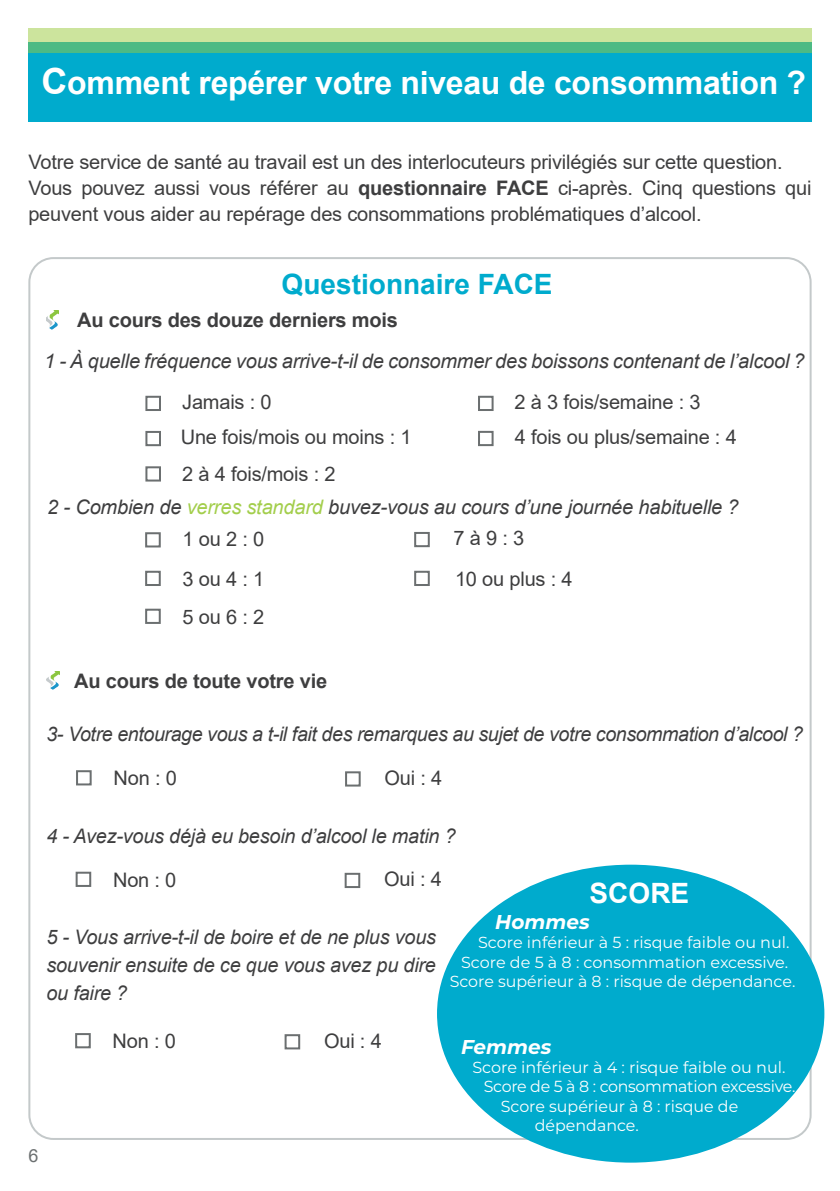
<style>
.page{position:relative;width:840px;height:1191px;background:#fff}
.page>*{position:absolute;margin:0;border:0;box-sizing:border-box;transform-origin:0 0}
.t1{font:700 32px "Arial";letter-spacing:-.01em;color:#fff}
.t2{font:700 28px "Arial";color:#00abcd}
.t3{font:700 28px "Arial";color:#fff}
.t4{font:20px/26px "Arial";letter-spacing:-.01em;color:#3e3e3f}
.t5{font:italic 20px/28px "Arial";letter-spacing:-.01em;color:#3e3e3f}
.t6{font:700 20px "Arial";letter-spacing:-.01em;color:#3e3e3f}
.t7{font:italic 700 20px "Montserrat";color:#fff}
.t8{font:18px "Arial";color:#6b6f70}
.t9{font:16px "Montserrat";color:#fff}
.t10{font:16px "Montserrat";letter-spacing:-.02em;color:#fff}
.s1{font-size:36px}
.s2{font-weight:700}
.s3{color:#a3ce4c}
.s4{font-style:normal}
</style>
<div class="page">
<div style="left:28px;top:42px;width:783px;height:80px;background:#00abcd"></div>
<svg style="left:28px;top:28px;width:783px;height:25px;background:#93d192"></svg>
<div style="left:145px;top:396px;width:16px;height:15px;border:2px solid #6b6f70"></div>
<div style="left:145px;top:431px;width:16px;height:15px;border:2px solid #6b6f70"></div>
<div style="left:145px;top:466px;width:16px;height:15px;border:2px solid #6b6f70"></div>
<div style="left:477px;top:396px;width:16px;height:15px;border:2px solid #6b6f70"></div>
<div style="left:477px;top:431px;width:16px;height:15px;border:2px solid #6b6f70"></div>
<img style="left:47px;top:311px;width:12px;height:18px">
<div style="left:145px;top:532px;width:16px;height:15px;border:2px solid #6b6f70"></div>
<div style="left:145px;top:571px;width:16px;height:15px;border:2px solid #6b6f70"></div>
<div style="left:145px;top:608px;width:16px;height:16px;border:2px solid #6b6f70"></div>
<div style="left:414px;top:532px;width:15px;height:15px;border:2px solid #6b6f70"></div>
<div style="left:414px;top:571px;width:15px;height:15px;border:2px solid #6b6f70"></div>
<img style="left:46px;top:671px;width:14px;height:19px">
<div style="left:76px;top:770px;width:16px;height:15px;border:2px solid #6b6f70"></div>
<div style="left:345px;top:771px;width:15px;height:15px;border:2px solid #6b6f70"></div>
<div style="left:76px;top:871px;width:15px;height:16px;border:2px solid #6b6f70"></div>
<div style="left:344px;top:872px;width:16px;height:16px;border:2px solid #6b6f70"></div>
<div style="left:75px;top:1033px;width:16px;height:15px;border:2px solid #6b6f70"></div>
<div style="left:284px;top:1034px;width:16px;height:15px;border:2px solid #6b6f70"></div>
<div style="left:437px;top:865px;width:386px;height:296px;background:#00abcd;border-radius:50%"></div>
<h1 class="t1" style="left:42px;top:60px;width:765px"><span class="s1">C</span>omment repérer votre niveau de consommation ?</h1>
<p class="t4" style="left:28px;top:149px;width:784px">Votre service de santé au travail est un des interlocuteurs privilégiés sur cette question.<br>Vous pouvez aussi vous référer au <span class="s2">questionnaire FACE</span> ci-après. Cinq questions qui peuvent vous aider au repérage des consommations problématiques d’alcool.</p>
<h2 class="t2" style="left:281px;top:265px;width:272px">Questionnaire FACE</h2>
<p class="t6" style="left:77px;top:306px;width:322px">Au cours des douze derniers mois</p>
<p class="t5" style="left:44px;top:347px;width:761px">1 - À quelle fréquence vous arrive-t-il de consommer des boissons contenant de l’alcool ?</p>
<p class="t4" style="left:181px;top:383px;width:232px;line-height:36px">Jamais : 0<br>Une fois/mois ou moins : 1<br>2 à 4 fois/mois : 2</p>
<p class="t4" style="left:514px;top:383px;width:224px;line-height:35.8px">2 à 3 fois/semaine : 3<br>4 fois ou plus/semaine : 4</p>
<p class="t5" style="left:182px;top:491px;width:557px;line-height:32px;text-indent:-135px">2 - Combien de <span class="s3">verres standard</span> buvez-vous au cours d’une journée habituelle ?<br><span class="s4">1 ou 2 : 0</span></p>
<p class="t4" style="left:182px;top:559px;width:83px;line-height:38px">3 ou 4 : 1<br>5 ou 6 : 2</p>
<p class="t4" style="left:453px;top:518px;width:120px;line-height:40.2px">7 à 9 : 3<br>10 ou plus : 4</p>
<p class="t6" style="left:74px;top:667px;width:254px">Au cours de toute votre vie</p>
<p class="t5" style="left:46px;top:720px;width:757px">3- Votre entourage vous a t-il fait des remarques au sujet de votre consommation d’alcool ?</p>
<p class="t4" style="left:113px;top:765px;width:65px">Non : 0</p>
<p class="t4" style="left:384px;top:764px;width:59px">Oui : 4</p>
<p class="t5" style="left:46px;top:822px;width:410px">4 - Avez-vous déjà eu besoin d’alcool le matin ?</p>
<p class="t4" style="left:113px;top:866px;width:65px">Non : 0</p>
<p class="t4" style="left:384px;top:866px;width:59px">Oui : 4</p>
<h2 class="t3" style="left:589px;top:873px;width:101px">SCORE</h2>
<p class="t5" style="left:46px;top:923px;width:391px;text-align:justify">5 - Vous arrive-t-il de boire et de ne plus vous souvenir ensuite de ce que vous avez pu dire ou faire ?</p>
<p class="t4" style="left:112px;top:1027px;width:65px">Non : 0</p>
<p class="t4" style="left:324px;top:1027px;width:59px">Oui : 4</p>
<p class="t8" style="left:28px;top:1142px;width:12px">6</p>
<p class="t7" style="left:495px;top:907px;width:96px">Hommes</p>
<p class="t9" style="left:478px;top:931px;width:313px">Score inférieur à 5 : risque faible ou nul.</p>
<p class="t9" style="left:461px;top:950px;width:328px">Score de 5 à 8 : consommation excessive.</p>
<p class="t9" style="left:449px;top:970px;width:347px">Score supérieur à 8 : risque de dépendance.</p>
<p class="t7" style="left:461px;top:1032px;width:92px">Femmes</p>
<p class="t9" style="left:472px;top:1056px;width:314px">Score inférieur à 4 : risque faible ou nul.</p>
<p class="t10" style="left:483px;top:1075px;width:313px">Score de 5 à 8 : consommation excessive.</p>
<p class="t9" style="left:500px;top:1094px;width:239px">Score supérieur à 8 : risque de</p>
<p class="t9" style="left:534px;top:1114px;width:105px">dépendance.</p>
</div>
